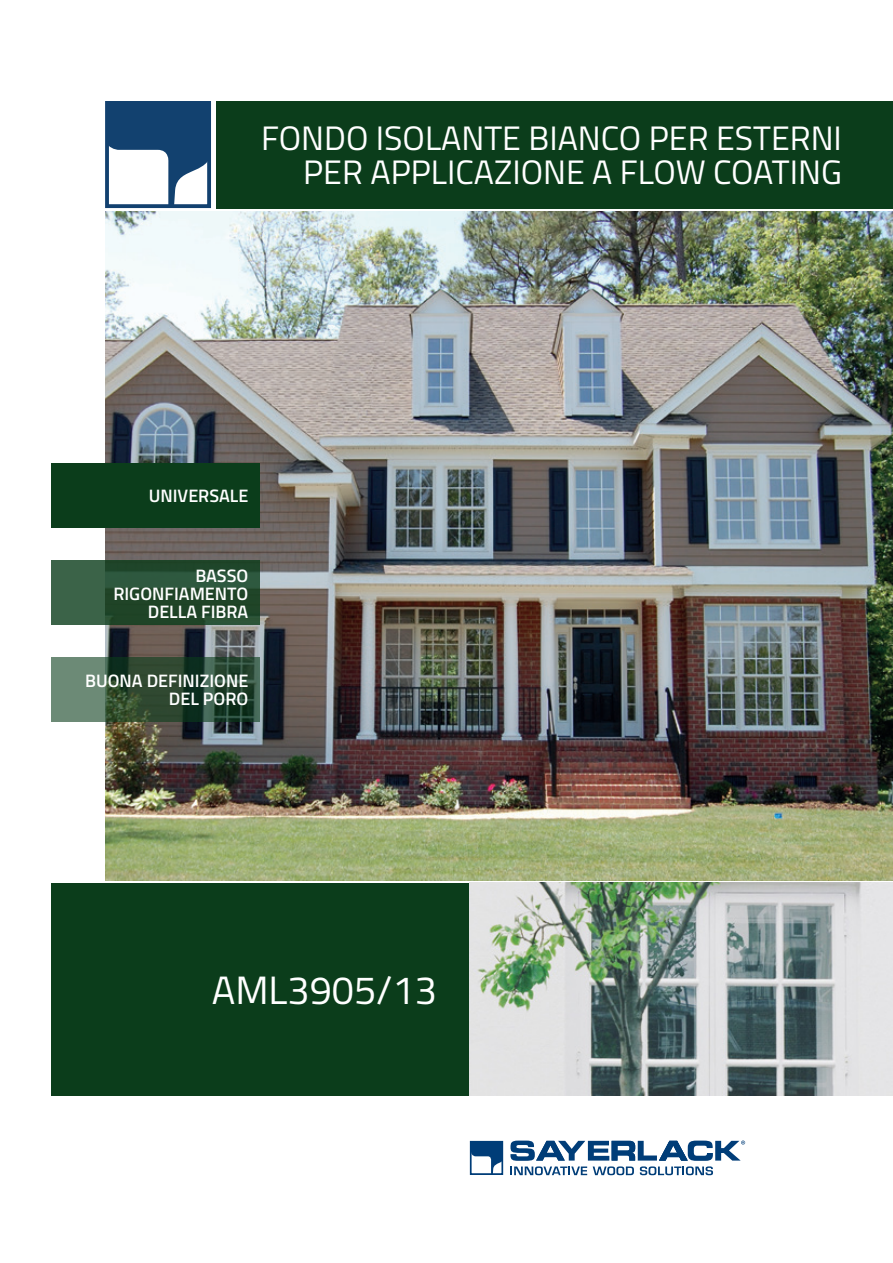
<style>
.page{position:relative;width:893px;height:1263px;background:#fff}
.page>*{position:absolute;margin:0;border:0;box-sizing:border-box;transform-origin:0 0}
.t1{font:39.6px "Titillium";color:#fff}
.t2{font:33.9px/33.9px "Titillium";color:#fff;text-align:right}
.t3{font:600 18px/18px "Titillium";color:#fff;text-align:right}
</style>
<div class="page">
<img style="left:105px;top:211px;width:788px;height:669px">
<div style="left:217px;top:101px;width:676px;height:107px;background:#0b3d1b"></div>
<svg style="left:510px;top:1140px;width:235px;height:35px"></svg>
<svg style="left:473px;top:1144px;width:27px;height:28px"></svg>
<div style="left:470px;top:1141px;width:33px;height:34px;border:2px solid #003d78"></div>
<div style="left:470px;top:1141px;width:33px;height:33px;border:1px solid #003d78"></div>
<div style="left:51px;top:463px;width:208px;height:64px;background:#0b3d1b"></div>
<svg style="left:51px;top:561px;width:208px;height:64px;background:#295035"></svg>
<svg style="left:51px;top:657px;width:208px;height:64px;background:#3a5742"></svg>
<div style="left:51px;top:883px;width:419px;height:212px;background:#0b3d1b"></div>
<svg style="left:110px;top:106px;width:96px;height:97px"></svg>
<div style="left:105px;top:101px;width:106px;height:107px;border:4px solid #12416f"></div>
<img style="left:470px;top:883px;width:423px;height:212px">
<h2 class="t2" style="left:261px;top:120px;width:582px">FONDO ISOLANTE BIANCO PER ESTERNI<br>PER APPLICAZIONE A FLOW COATING</h2>
<p class="t3" style="left:149px;top:486px;width:101px">UNIVERSALE</p>
<p class="t3" style="left:113px;top:565px;width:136px">BASSO<br>RIGONFIAMENTO<br>DELLA FIBRA</p>
<p class="t3" style="left:85px;top:670px;width:165px">BUONA DEFINIZIONE<br>DEL PORO</p>
<h1 class="t1" style="left:212px;top:961px;width:227px">AML3905/13</h1>
</div>
